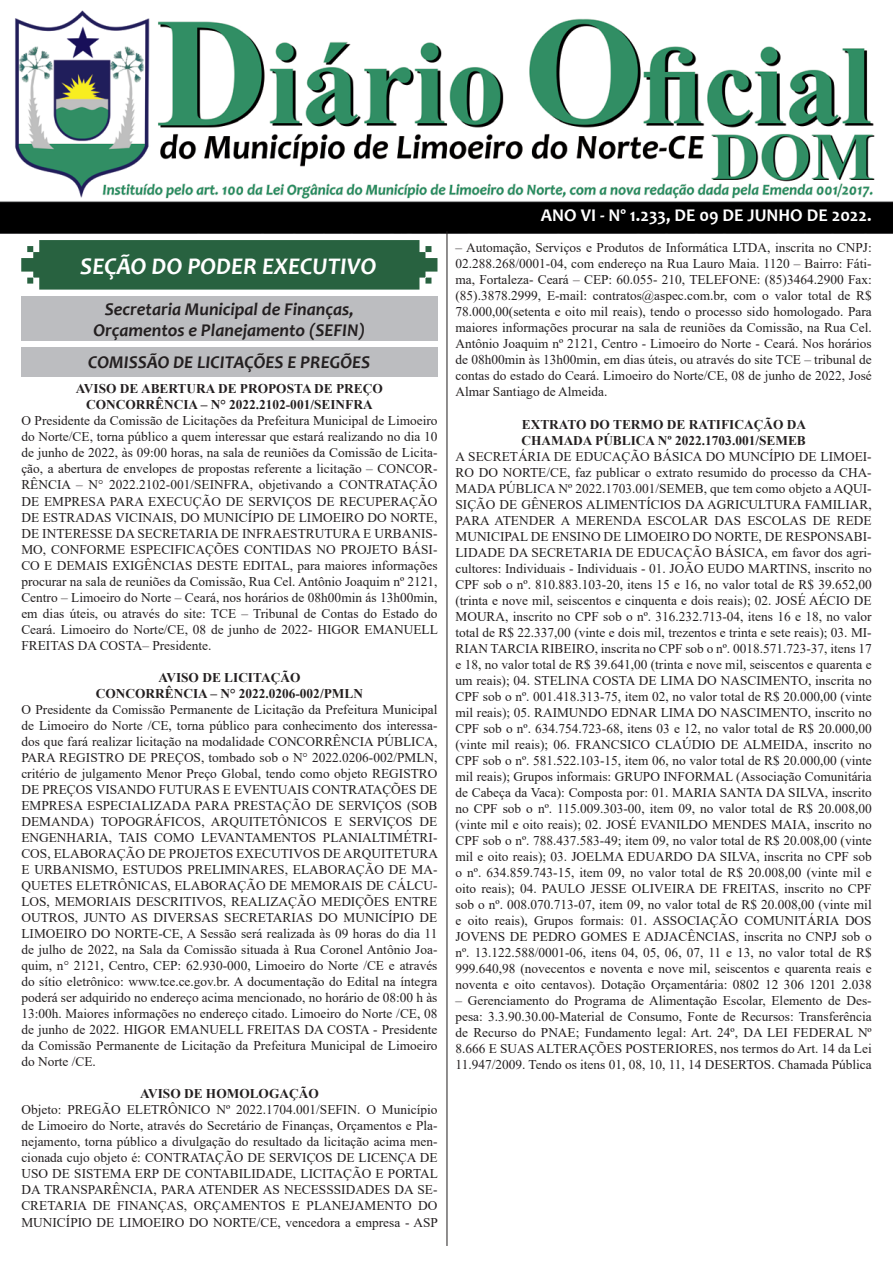
<style>
.page{position:relative;width:893px;height:1263px;background:#fff}
.page>*{position:absolute;margin:0;border:0;box-sizing:border-box;transform-origin:0 0}
.t1{font:italic 700 24px "Candara";color:#fff}
.t2{font:italic 700 18px "Candara";color:#231f20}
.t3{font:700 18px "Candara";color:#fff}
.t4{font:13.35px/16px "Times New Roman";color:#231f20;text-align:justify}
.t5{font:700 13.35px "Times New Roman";color:#231f20}
</style>
<div class="page">
<img style="left:0;top:10px;width:893px;height:224px">
<svg style="left:21px;top:240px;width:416px;height:50px;background:#346a4a"></svg>
<hr style="left:447px;top:231px;width:1px;height:1015px;background:#231f20">
<div style="left:21px;top:297px;width:416px;height:44px;background:#bcbdc0"></div>
<div style="left:21px;top:347px;width:416px;height:30px;background:#bcbdc0"></div>
<p class="t1" style="left:80px;top:251px;width:298px">SEÇÃO DO PODER EXECUTIVO</p>
<p class="t2" style="left:105px;top:297px;width:250px">Secretaria Municipal de Finanças,</p>
<p class="t2" style="left:93px;top:319px;width:273px">Orçamentos e Planejamento (SEFIN)</p>
<p class="t2" style="left:88px;top:351px;width:283px">COMISSÃO DE LICITAÇÕES E PREGÕES</p>
<p class="t5" style="left:76px;top:379px;width:308px">AVISO DE ABERTURA DE PROPOSTA DE PREÇO</p>
<p class="t5" style="left:86px;top:395px;width:288px">CONCORRÊNCIA – N° 2022.2102-001/SEINFRA</p>
<p class="t4" style="left:21px;top:412px;width:418px">O Presidente da Comissão de Licitações da Prefeitura Municipal de Limoeiro do Norte/CE, torna público a quem interessar que estará realizando no dia 10 de junho de 2022, às 09:00 horas, na sala de reuniões da Comissão de Licita&shy;ção, a abertura de envelopes de propostas referente a licitação – CONCOR-RÊNCIA – N° 2022.2102-001/SEINFRA, objetivando a CONTRATAÇÃO DE EMPRESA PARA EXECUÇÃO DE SERVIÇOS DE RECUPERAÇÃO DE ESTRADAS VICINAIS, DO MUNICÍPIO DE LIMOEIRO DO NORTE, DE INTERESSE DA SECRETARIA DE INFRAESTRUTURA E URBANIS-MO, CONFORME ESPECIFICAÇÕES CONTIDAS NO PROJETO BÁSI-CO E DEMAIS EXIGÊNCIAS DESTE EDITAL, para maiores informações procurar na sala de reuniões da Comissão, Rua Cel. Antônio Joaquim nº 2121, Centro – Limoeiro do Norte – Ceará, nos horários de 08h00min ás 13h00min, em dias úteis, ou através do site: TCE – Tribunal de Contas do Estado do Ceará. Limoeiro do Norte/CE, 08 de junho de 2022- HIGOR EMANUELL FREITAS DA COSTA– Presidente.</p>
<p class="t5" style="left:158px;top:668px;width:143px">AVISO DE LICITAÇÃO</p>
<p class="t5" style="left:96px;top:684px;width:269px">CONCORRÊNCIA – N° 2022.0206-002/PMLN</p>
<p class="t4" style="left:21px;top:701px;width:418px">O Presidente da Comissão Permanente de Licitação da Prefeitura Municipal de Limoeiro do Norte /CE, torna público para conhecimento dos interessa&shy;dos que fará realizar licitação na modalidade CONCORRÊNCIA PÚBLICA, PARA REGISTRO DE PREÇOS, tombado sob o N° 2022.0206-002/PMLN, critério de julgamento Menor Preço Global, tendo como objeto REGISTRO DE PREÇOS VISANDO FUTURAS E EVENTUAIS CONTRATAÇÕES DE EMPRESA ESPECIALIZADA PARA PRESTAÇÃO DE SERVIÇOS (SOB DEMANDA) TOPOGRÁFICOS, ARQUITETÔNICOS E SERVIÇOS DE ENGENHARIA, TAIS COMO LEVANTAMENTOS PLANIALTIMÉTRI-COS, ELABORAÇÃO DE PROJETOS EXECUTIVOS DE ARQUITETURA E URBANISMO, ESTUDOS PRELIMINARES, ELABORAÇÃO DE MA-QUETES ELETRÔNICAS, ELABORAÇÃO DE MEMORAIS DE CÁLCU-LOS, MEMORIAIS DESCRITIVOS, REALIZAÇÃO MEDIÇÕES ENTRE OUTROS, JUNTO AS DIVERSAS SECRETARIAS DO MUNICÍPIO DE LIMOEIRO DO NORTE-CE, A Sessão será realizada às 09 horas do dia 11 de julho de 2022, na Sala da Comissão situada à Rua Coronel Antônio Joa&shy;quim, n° 2121, Centro, CEP: 62.930-000, Limoeiro do Norte /CE e através do sítio eletrônico: www.tce.ce.gov.br. A documentação do Edital na íntegra poderá ser adquirido no endereço acima mencionado, no horário de 08:00 h às 13:00h. Maiores informações no endereço citado. Limoeiro do Norte /CE, 08 de junho de 2022. HIGOR EMANUELL FREITAS DA COSTA - Presidente da Comissão Permanente de Licitação da Prefeitura Municipal de Limoeiro do Norte /CE.</p>
<p class="t5" style="left:140px;top:1084px;width:180px">AVISO DE HOMOLOGAÇÃO</p>
<p class="t4" style="left:21px;top:1101px;width:418px">Objeto: PREGÃO ELETRÔNICO Nº 2022.1704.001/SEFIN. O Município de Limoeiro do Norte, através do Secretário de Finanças, Orçamentos e Pla&shy;nejamento, torna público a divulgação do resultado da licitação acima men&shy;cionada cujo objeto é: CONTRATAÇÃO DE SERVIÇOS DE LICENÇA DE USO DE SISTEMA ERP DE CONTABILIDADE, LICITAÇÃO E PORTAL DA TRANSPARÊNCIA, PARA ATENDER AS NECESSSIDADES DA SE-CRETARIA DE FINANÇAS, ORÇAMENTOS E PLANEJAMENTO DO MUNICÍPIO DE LIMOEIRO DO NORTE/CE, vencedora a empresa - ASP</p>
<p class="t3" style="left:541px;top:204px;width:332px">ANO VI - Nº 1.233, DE 09 DE JUNHO DE 2022.</p>
<p class="t4" style="left:455px;top:239px;width:418px">– Automação, Serviços e Produtos de Informática LTDA, inscrita no CNPJ:<br>02.288.268/0001-04, com endereço na Rua Lauro Maia. 1120 – Bairro: Fáti&shy;ma, Fortaleza- Ceará – CEP: 60.055- 210, TELEFONE: (85)3464.2900 Fax: (85).3878.2999, E-mail: contratos@aspec.com.br, com o valor total de R$ 78.000,00(setenta e oito mil reais), tendo o processo sido homologado. Para maiores informações procurar na sala de reuniões da Comissão, na Rua Cel.<br>Antônio Joaquim nº 2121, Centro - Limoeiro do Norte - Ceará. Nos horários de 08h00min às 13h00min, em dias úteis, ou através do site TCE – tribunal de contas do estado do Ceará. Limoeiro do Norte/CE, 08 de junho de 2022, José Almar Santiago de Almeida.</p>
<p class="t5" style="left:522px;top:414px;width:286px">EXTRATO DO TERMO DE RATIFICAÇÃO DA</p>
<p class="t5" style="left:521px;top:430px;width:286px">CHAMADA PÚBLICA Nº 2022.1703.001/SEMEB</p>
<p class="t4" style="left:455px;top:448px;width:418px">A SECRETÁRIA DE EDUCAÇÃO BÁSICA DO MUNCÍPIO DE LIMOEI-RO DO NORTE/CE, faz publicar o extrato resumido do processo da CHA-MADA PÚBLICA Nº 2022.1703.001/SEMEB, que tem como objeto a AQUI-SIÇÃO DE GÊNEROS ALIMENTÍCIOS DA AGRICULTURA FAMILIAR, PARA ATENDER A MERENDA ESCOLAR DAS ESCOLAS DE REDE MUNICIPAL DE ENSINO DE LIMOEIRO DO NORTE, DE RESPONSABI-LIDADE DA SECRETARIA DE EDUCAÇÃO BÁSICA, em favor dos agri&shy;cultores: Individuais - Individuais - 01. JOÃO EUDO MARTINS, inscrito no CPF sob o nº. 810.883.103-20, itens 15 e 16, no valor total de R$ 39.652,00 (trinta e nove mil, seiscentos e cinquenta e dois reais); 02. JOSÉ AÉCIO DE MOURA, inscrito no CPF sob o nº. 316.232.713-04, itens 16 e 18, no valor total de R$ 22.337,00 (vinte e dois mil, trezentos e trinta e sete reais); 03. MI-RIAN TARCIA RIBEIRO, inscrita no CPF sob o nº. 0018.571.723-37, itens 17 e 18, no valor total de R$ 39.641,00 (trinta e nove mil, seiscentos e quarenta e um reais); 04. STELINA COSTA DE LIMA DO NASCIMENTO, inscrita no CPF sob o nº. 001.418.313-75, item 02, no valor total de R$ 20.000,00 (vinte mil reais); 05. RAIMUNDO EDNAR LIMA DO NASCIMENTO, inscrito no CPF sob o nº. 634.754.723-68, itens 03 e 12, no valor total de R$ 20.000,00 (vinte mil reais); 06. FRANCSICO CLAÚDIO DE ALMEIDA, inscrito no CPF sob o nº. 581.522.103-15, item 06, no valor total de R$ 20.000,00 (vinte mil reais); Grupos informais: GRUPO INFORMAL (Associação Comunitária de Cabeça da Vaca): Composta por: 01. MARIA SANTA DA SILVA, inscrito no CPF sob o nº. 115.009.303-00, item 09, no valor total de R$ 20.008,00 (vinte mil e oito reais); 02. JOSÉ EVANILDO MENDES MAIA, inscrito no CPF sob o nº. 788.437.583-49; item 09, no valor total de R$ 20.008,00 (vinte mil e oito reais); 03. JOELMA EDUARDO DA SILVA, inscrita no CPF sob o nº. 634.859.743-15, item 09, no valor total de R$ 20.008,00 (vinte mil e oito reais); 04. PAULO JESSE OLIVEIRA DE FREITAS, inscrito no CPF sob o nº. 008.070.713-07, item 09, no valor total de R$ 20.008,00 (vinte mil e oito reais), Grupos formais: 01. ASSOCIAÇÃO COMUNITÁRIA DOS JOVENS DE PEDRO GOMES E ADJACÊNCIAS, inscrita no CNPJ sob o nº. 13.122.588/0001-06, itens 04, 05, 06, 07, 11 e 13, no valor total de R$ 999.640,98 (novecentos e noventa e nove mil, seiscentos e quarenta reais e noventa e oito centavos). Dotação Orçamentária: 0802 12 306 1201 2.038</p>
<p class="t4" style="left:455px;top:992px;width:418px">– Gerenciamento do Programa de Alimentação Escolar, Elemento de Des&shy;pesa: 3.3.90.30.00-Material de Consumo, Fonte de Recursos: Transferência de Recurso do PNAE; Fundamento legal: Art. 24º, DA LEI FEDERAL Nº 8.666 E SUAS ALTERAÇÕES POSTERIORES, nos termos do Art. 14 da Lei 11.947/2009. Tendo os itens 01, 08, 10, 11, 14 DESERTOS. Chamada Pública</p>
</div>
